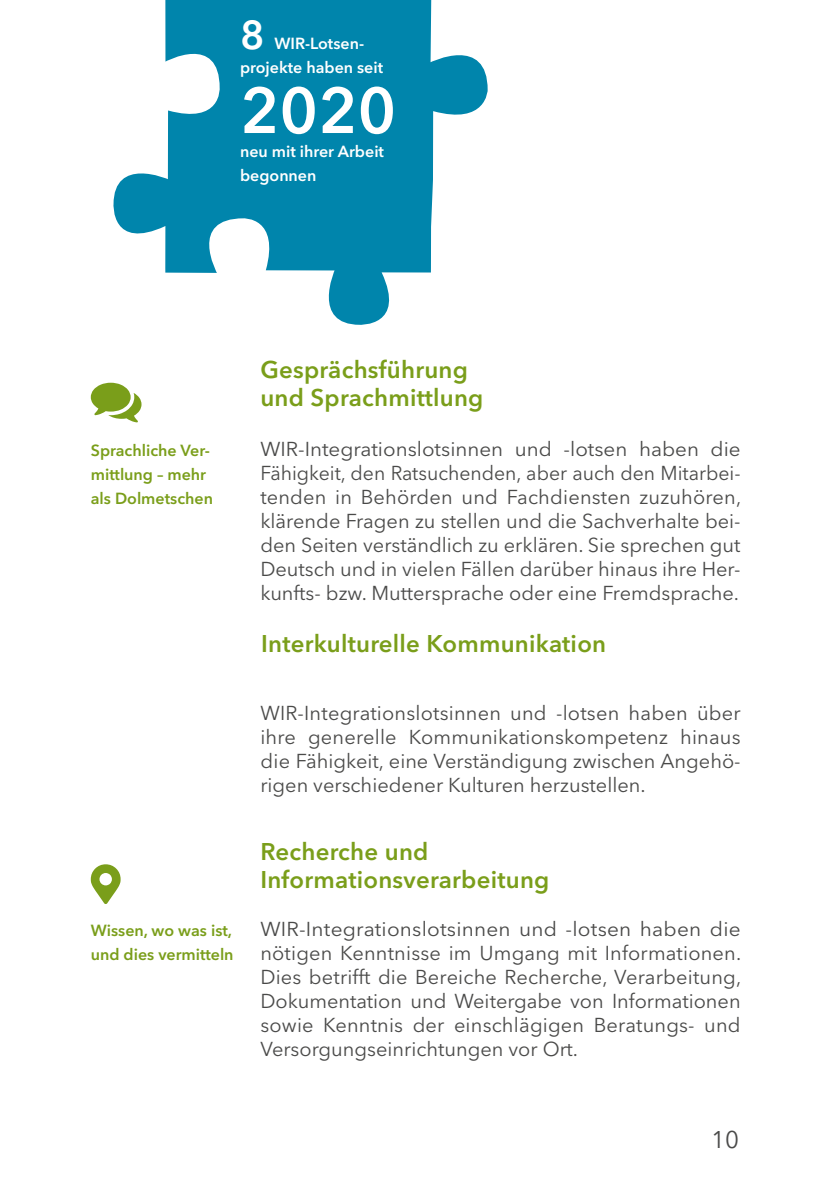
<style>
.page{position:relative;width:840px;height:1191px;background:#fff}
.page>*{position:absolute;margin:0;border:0;box-sizing:border-box;transform-origin:0 0}
.Fliesstext{font:600 64px "Avenir Next LT Pro";color:#fff}
.Fliesstext-2{font:600 40px "Avenir Next LT Pro";color:#fff}
.Zwischenhead_2{font:600 24px "Avenir Next LT Pro";letter-spacing:.01em;color:#7a9e1a}
.t1{font:24px "Avenir Next LT Pro";color:#4a4a49}
.Fliesstext-3{font:20px/24px "Avenir Next LT Pro";color:#4a4a49;text-align:justify}
.Fliesstext-4{font:20px/24px "Avenir Next LT Pro";color:#4a4a49;text-align:justify;scale:1.04 1}
.Marginalien{font:600 16px/24px "Avenir Next LT Pro";color:#7a9e1a}
.Fliesstext-5{font:600 16px "Avenir Next LT Pro";color:#fff}
</style>
<div class="page">
<svg style="left:113px;top:0;width:374px;height:325px;fill:#0085ac"></svg>
<svg style="left:91px;top:383px;width:50px;height:39px"></svg>
<svg style="left:91px;top:864px;width:29px;height:40px"></svg>
<p class="Fliesstext-2" style="left:240px;top:11px;width:26px">8</p>
<p class="Fliesstext-5" style="left:274px;top:34px;width:91px">WIR-Lotsen-</p>
<p class="Fliesstext-5" style="left:240px;top:58px;width:145px">projekte haben seit</p>
<p class="Fliesstext" style="left:240px;top:72px;width:158px">2020</p>
<p class="Fliesstext-5" style="left:240px;top:142px;width:145px">neu mit ihrer Arbeit</p>
<p class="Fliesstext-5" style="left:240px;top:166px;width:78px">begonnen</p>
<p class="Marginalien" style="left:91px;top:438px;width:121px">Sprachliche Ver&shy;mittlung – mehr</p>
<p class="Marginalien" style="left:91px;top:486px;width:124px">als Dolmetschen</p>
<p class="Marginalien" style="left:91px;top:918px;width:144px">Wissen, wo was ist, und dies vermitteln</p>
<h3 class="Zwischenhead_2" style="left:260px;top:355px;width:209px">Gesprächsführung</h3>
<h3 class="Zwischenhead_2" style="left:260px;top:383px;width:224px">und Sprachmittlung</h3>
<p class="Fliesstext-3" style="left:260px;top:437px;width:482px">WIR-Integrationslotsinnen und -lotsen haben die Fähigkeit, den Ratsuchenden, aber auch den Mitarbei&shy;tenden in Behörden und Fachdiensten zuzuhören, klärende Fragen zu stellen und die Sachverhalte bei&shy;den Seiten verständlich zu erklären. Sie sprechen gut Deutsch und in vielen Fällen darüber hinaus ihre Her&shy;kunfts- bzw. Muttersprache oder eine Fremdsprache.</p>
<h3 class="Zwischenhead_2" style="left:261px;top:629px;width:346px">Interkulturelle Kommunikation</h3>
<p class="Fliesstext-3" style="left:260px;top:701px;width:481px">WIR-Integrationslotsinnen und -lotsen haben über ihre generelle Kommunikationskompetenz hinaus die Fähigkeit, eine Verständigung zwischen Angehö&shy;rigen verschiedener Kulturen herzustellen.</p>
<h3 class="Zwischenhead_2" style="left:260px;top:837px;width:169px">Recherche und</h3>
<h3 class="Zwischenhead_2" style="left:260px;top:865px;width:290px">Informationsverarbeitung</h3>
<p class="Fliesstext-4" style="left:260px;top:917px;width:463px">WIR-Integrationslotsinnen und -lotsen haben die nötigen Kenntnisse im Umgang mit Informationen.<br>Dies betrifft die Bereiche Recherche, Verarbeitung, Dokumentation und Weitergabe von Informationen sowie Kenntnis der einschlägigen Beratungs- und Versorgungseinrichtungen vor Ort.</p>
<p class="t1" style="left:710px;top:1125px;width:30px">10</p>
</div>
